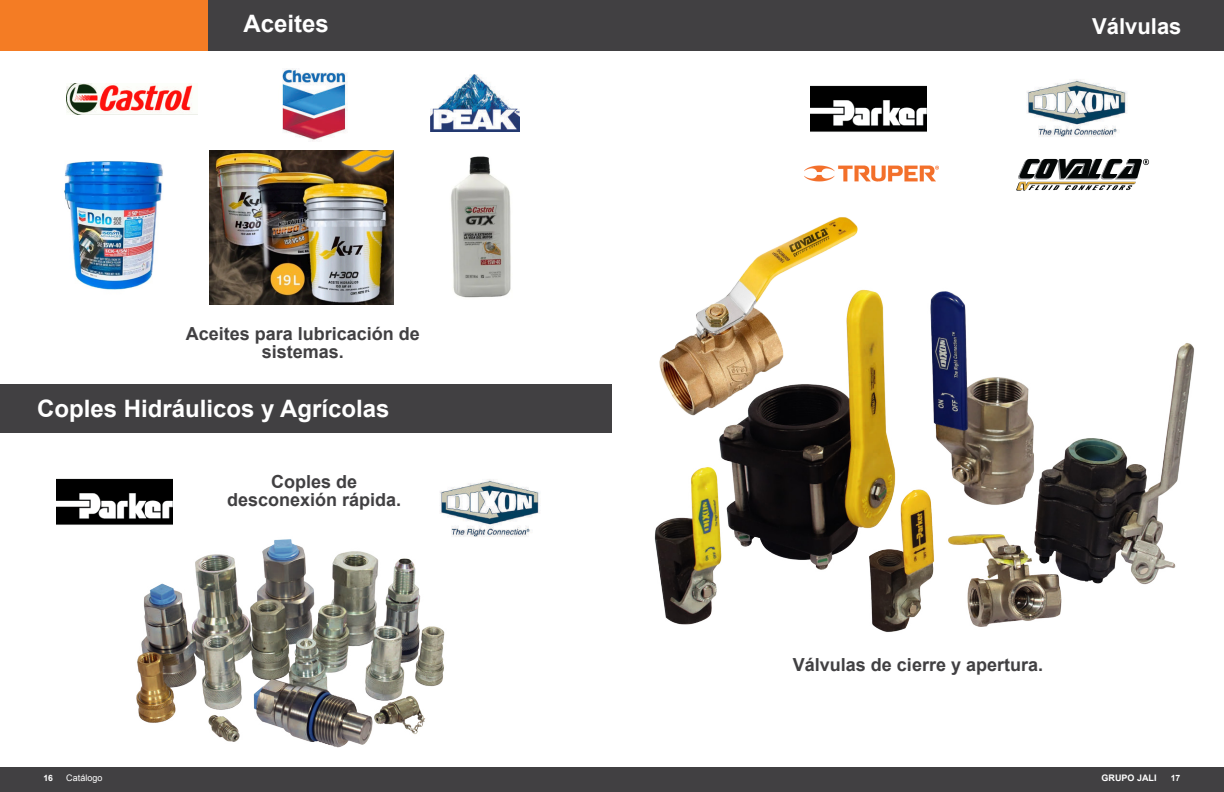
<style>
.page{position:relative;width:1224px;height:792px;background:#fff}
.page>*{position:absolute;margin:0;border:0;box-sizing:border-box;transform-origin:0 0}
.t1{font:700 24px "Arial";color:#fff}
.t2{font:700 22px "Arial";color:#fff}
.t3{font:700 18px/18px "Arial";color:#414042;text-align:center}
.t4{font:700 9px "Arial";color:#fff}
.t5{font:9px "Arial";color:#fff}
.t6{font:700 8.6px "Arial";color:#fff}
</style>
<div class="page">
<div style="left:0;top:767px;width:1224px;height:25px;background:#414042"></div>
<div style="left:0;top:0;width:209px;height:50px;background:#f47c24"></div>
<div style="left:0;top:384px;width:612px;height:48px;background:#414042"></div>
<div style="left:209px;top:0;width:1015px;height:50px;background:#414042"></div>
<img style="left:66px;top:83px;width:131px;height:32px">
<img style="left:282px;top:68px;width:65px;height:73px">
<img style="left:430px;top:74px;width:89px;height:58px">
<img style="left:57px;top:478px;width:115px;height:47px">
<img style="left:654px;top:291px;width:540px;height:341px">
<img style="left:654px;top:217px;width:234px;height:229px">
<img style="left:136px;top:539px;width:309px;height:209px">
<img style="left:804px;top:165px;width:134px;height:17px">
<img style="left:811px;top:85px;width:115px;height:47px">
<img style="left:1027px;top:79px;width:100px;height:58px">
<img style="left:421px;top:479px;width:119px;height:63px">
<img style="left:1016px;top:158px;width:133px;height:33px">
<img style="left:451px;top:156px;width:60px;height:142px">
<img style="left:210px;top:150px;width:184px;height:155px">
<img style="left:64px;top:161px;width:99px;height:129px">
<h1 class="t1" style="left:244px;top:8px;width:87px">Aceites</h1>
<p class="t3" style="left:186px;top:325px;width:236px">Aceites para lubricación de sistemas.</p>
<h1 class="t1" style="left:37px;top:393px;width:354px">Coples Hidráulicos y Agrícolas</h1>
<p class="t3" style="left:227px;top:474px;width:176px">Coples de desconexión rápida.</p>
<p class="t2" style="left:1092px;top:12px;width:91px">Válvulas</p>
<p class="t3" style="left:793px;top:656px;width:252px">Válvulas de cierre y apertura.</p>
<p class="t6" style="left:44px;top:772px;width:11px">16</p>
<p class="t5" style="left:66px;top:772px;width:38px">Catálogo</p>
<p class="t4" style="left:1102px;top:772px;width:57px">GRUPO JALI</p>
<p class="t6" style="left:1171px;top:772px;width:11px">17</p>
</div>
